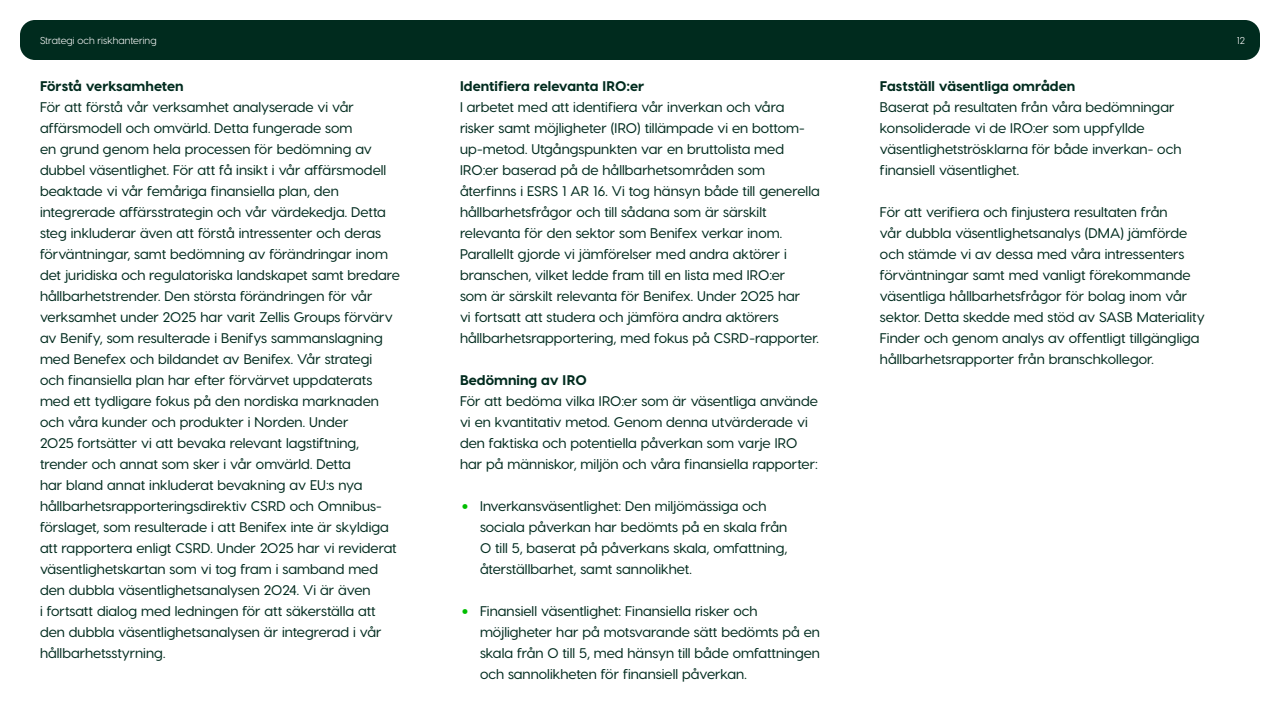
<style>
.page{position:relative;width:1280px;height:720px;background:#fff}
.page>*{position:absolute;margin:0;border:0;box-sizing:border-box;transform-origin:0 0}
.t1{font:500 14px/21px "Visby CF";color:#002b1e}
.t2{font:800 14px "Visby CF";color:#002b1e}
.t3{font:10px "Visby CF";letter-spacing:.005em;color:#fff}
.s1{font-size:50px;color:#00be00}
</style>
<div class="page">
<div style="left:20px;top:20px;width:1240px;height:40px;background:#002b1e;border-radius:15px"></div>
<p class="t3" style="left:40px;top:35px;width:118px">Strategi och riskhantering</p>
<p class="t3" style="left:1237px;top:35px;width:10px">12</p>
<p class="t2" style="left:40px;top:77px;width:145px">Förstå verksamheten</p>
<p class="t1" style="left:40px;top:97px;width:362px">För att förstå vår verksamhet analyserade vi vår affärsmodell och omvärld. Detta fungerade som<br>en grund genom hela processen för bedömning av dubbel väsentlighet. För att få insikt i vår affärsmodell beaktade vi vår femåriga finansiella plan, den integrerade affärsstrategin och vår värdekedja. Detta steg inkluderar även att förstå intressenter och deras förväntningar, samt bedömning av förändringar inom det juridiska och regulatoriska landskapet samt bredare hållbarhetstrender. Den största förändringen för vår verksamhet under 2025 har varit Zellis Groups förvärv av Benify, som resulterade i Benifys sammanslagning med Benefex och bildandet av Benifex. Vår strategi<br>och finansiella plan har efter förvärvet uppdaterats med ett tydligare fokus på den nordiska marknaden och våra kunder och produkter i Norden. Under<br>2025 fortsätter vi att bevaka relevant lagstiftning, trender och annat som sker i vår omvärld. Detta<br>har bland annat inkluderat bevakning av EU:s nya hållbarhetsrapporteringsdirektiv CSRD och Omnibus&shy;förslaget, som resulterade i att Benifex inte är skyldiga att rapportera enligt CSRD. Under 2025 har vi reviderat väsentlighetskartan som vi tog fram i samband med den dubbla väsentlighetsanalysen 2024. Vi är även<br>i fortsatt dialog med ledningen för att säkerställa att den dubbla väsentlighetsanalysen är integrerad i vår hållbarhetsstyrning.</p>
<p class="t2" style="left:880px;top:77px;width:197px">Fastställ väsentliga områden</p>
<p class="t1" style="left:880px;top:97px;width:303px">Baserat på resultaten från våra bedömningar konsoliderade vi de IRO:er som uppfyllde väsentlighetströsklarna för både inverkan- och finansiell väsentlighet.</p>
<p class="t1" style="left:880px;top:202px;width:326px">För att verifiera och finjustera resultaten från<br>vår dubbla väsentlighetsanalys (DMA) jämförde och stämde vi av dessa med våra intressenters förväntningar samt med vanligt förekommande väsentliga hållbarhetsfrågor för bolag inom vår sektor. Detta skedde med stöd av SASB Materiality Finder och genom analys av offentligt tillgängliga hållbarhetsrapporter från branschkollegor.</p>
<p class="t2" style="left:460px;top:77px;width:186px">Identifiera relevanta IRO:er</p>
<p class="t1" style="left:460px;top:97px;width:361px">I arbetet med att identifiera vår inverkan och våra risker samt möjligheter (IRO) tillämpade vi en bottom&shy;up-metod. Utgångspunkten var en bruttolista med IRO:er baserad på de hållbarhetsområden som återfinns i ESRS 1 AR 16. Vi tog hänsyn både till generella hållbarhetsfrågor och till sådana som är särskilt relevanta för den sektor som Benifex verkar inom.<br>Parallellt gjorde vi jämförelser med andra aktörer i branschen, vilket ledde fram till en lista med IRO:er<br>som är särskilt relevanta för Benifex. Under 2025 har<br>vi fortsatt att studera och jämföra andra aktörers hållbarhetsrapportering, med fokus på CSRD-rapporter.</p>
<p class="t2" style="left:460px;top:371px;width:128px">Bedömning av IRO</p>
<p class="t1" style="left:460px;top:391px;width:359px">För att bedöma vilka IRO:er som är väsentliga använde vi en kvantitativ metod. Genom denna utvärderade vi den faktiska och potentiella påverkan som varje IRO har på människor, miljön och våra finansiella rapporter:</p>
<p class="t1" style="left:480px;top:496px;width:309px;text-indent:-20px"><span class="s1">•</span> Inverkansväsentlighet: Den miljömässiga och sociala påverkan har bedömts på en skala från 0 till 5, baserat på påverkans skala, omfattning, återställbarhet, samt sannolikhet.</p>
<p class="t1" style="left:480px;top:601px;width:342px;text-indent:-20px"><span class="s1">•</span> Finansiell väsentlighet: Finansiella risker och möjligheter har på motsvarande sätt bedömts på en skala från 0 till 5, med hänsyn till både omfattningen och sannolikheten för finansiell påverkan.</p>
</div>
